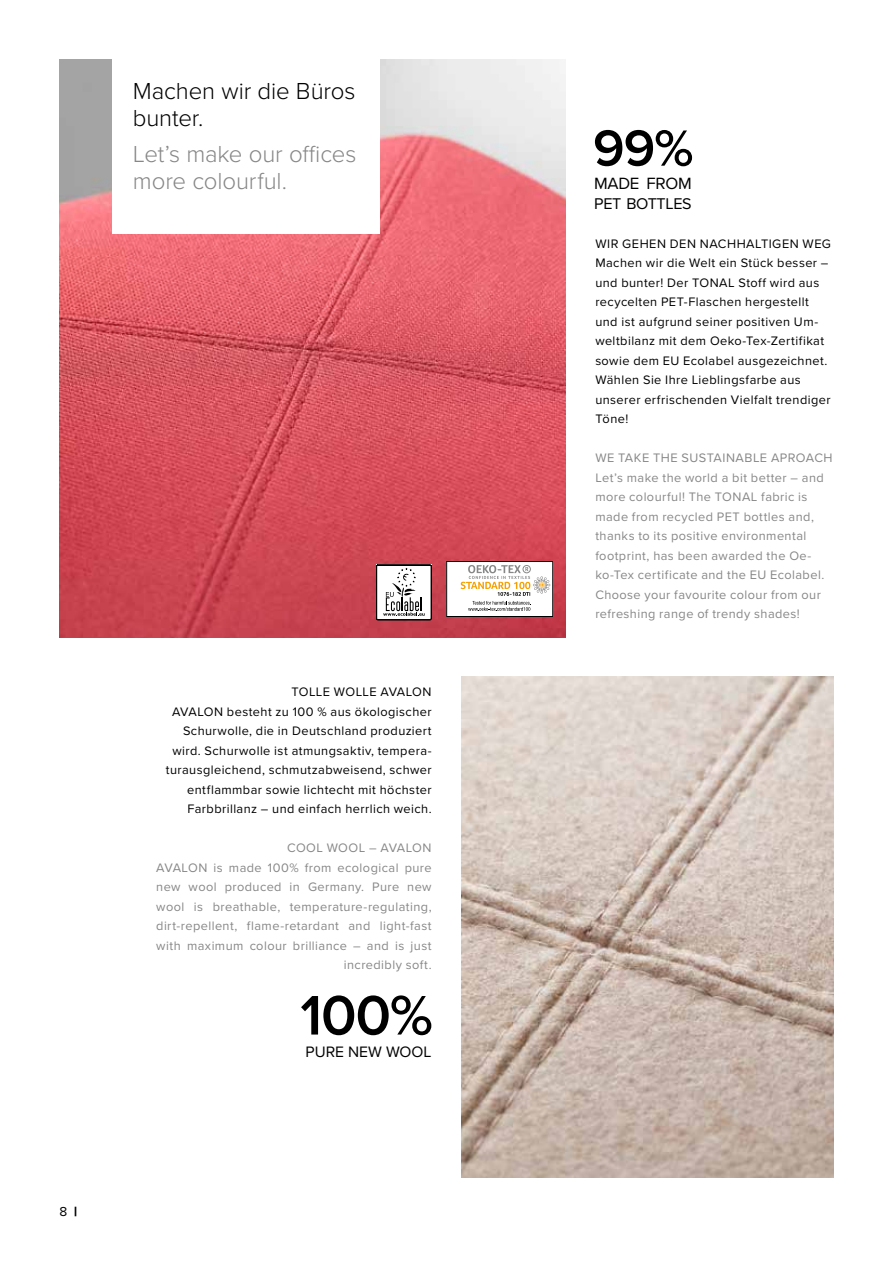
<style>
.page{position:relative;width:893px;height:1263px;background:#fff}
.page>*{position:absolute;margin:0;border:0;box-sizing:border-box;transform-origin:0 0}
.t1{font:600 57.75px "Proxima Nova";color:#000}
.t2{font:600 52.8px "Proxima Nova";color:#000}
.t3{font:300 24px/27px "Proxima Nova";letter-spacing:-.005em;color:#878787}
.t4{font:300 24px/27px "Proxima Nova";letter-spacing:-.005em;color:#000}
.t5{font:16.95px "Proxima Nova";letter-spacing:-.02em;color:#000}
.t6{font:16.05px "Proxima Nova";letter-spacing:-.02em;color:#000}
.t7{font:15.75px "Proxima Nova";color:#000}
.t8{font:13.5px "Proxima Nova";color:#000}
.t9{font:12.75px/19.5px "Proxima Nova";letter-spacing:.035em;color:#000;text-align:right}
.t10{font:12.75px/19.5px "Proxima Nova";letter-spacing:.035em;color:#878787;text-align:right}
.s1{font-weight:900}
</style>
<div class="page">
<img style="left:60px;top:59px;width:506px;height:579px">
<img style="left:461px;top:677px;width:372px;height:501px">
<div style="left:447px;top:561px;width:106px;height:55px;background:#fff"></div>
<div style="left:446px;top:561px;width:107px;height:56px;border:1px solid #000"></div>
<svg style="left:461px;top:565px;width:89px;height:46px"></svg>
<svg style="left:376px;top:565px;width:56px;height:55px"></svg>
<div style="left:112px;top:55px;width:267px;height:178px;background:#fff"></div>
<h3 class="t4" style="left:133px;top:76px;width:224px">Machen wir die Büros bunter.</h3>
<h3 class="t3" style="left:133px;top:139px;width:225px">Let’s make our offices more colourful.</h3>
<p class="t8" style="left:60px;top:1201px;width:19px">8 <span class="s1">|</span></p>
<p class="t9" style="left:166px;top:682px;width:267px">TOLLE WOLLE AVALON<br>AVALON besteht zu 100 % aus ökologischer Schurwolle, die in Deutschland produziert wird. Schurwolle ist atmungsaktiv, tempera&shy;turausgleichend, schmutzabweisend, schwer entflammbar sowie lichtecht mit höchster Farbbrillanz – und einfach herrlich weich.</p>
<p class="t10" style="left:156px;top:838px;width:277px">COOL WOOL – AVALON<br>AVALON is made 100% from ecological pure new wool produced in Germany. Pure new wool is breathable, temperature-regulating, dirt-repellent, flame-retardant and light-fast with maximum colour brilliance – and is just incredibly soft.</p>
<h1 class="t1" style="left:300px;top:972px;width:134px">100%</h1>
<p class="t7" style="left:305px;top:1040px;width:128px">PURE NEW WOOL</p>
<h2 class="t2" style="left:593px;top:109px;width:102px">99%</h2>
<h3 class="t5" style="left:594px;top:171px;width:99px">MADE FROM</h3>
<p class="t6" style="left:594px;top:191px;width:99px">PET BOTTLES</p>
<p class="t9" style="left:595px;top:233px;width:237px;text-align:left">WIR GEHEN DEN NACHHALTIGEN WEG Machen wir die Welt ein Stück besser – und bunter! Der TONAL Stoff wird aus recycelten PET-Flaschen hergestellt und ist aufgrund seiner positiven Um&shy;weltbilanz mit dem Oeko-Tex-Zertifikat sowie dem EU Ecolabel ausgezeichnet.<br>Wählen Sie Ihre Lieblingsfarbe aus unserer erfrischenden Vielfalt trendiger Töne!</p>
<p class="t10" style="left:595px;top:448px;width:239px;text-align:left">WE TAKE THE SUSTAINABLE APROACH Let’s make the world a bit better – and more colourful! The TONAL fabric is made from recycled PET bottles and, thanks to its positive environmental footprint, has been awarded the Oe&shy;ko-Tex certificate and the EU Ecolabel.<br>Choose your favourite colour from our refreshing range of trendy shades!</p>
</div>
